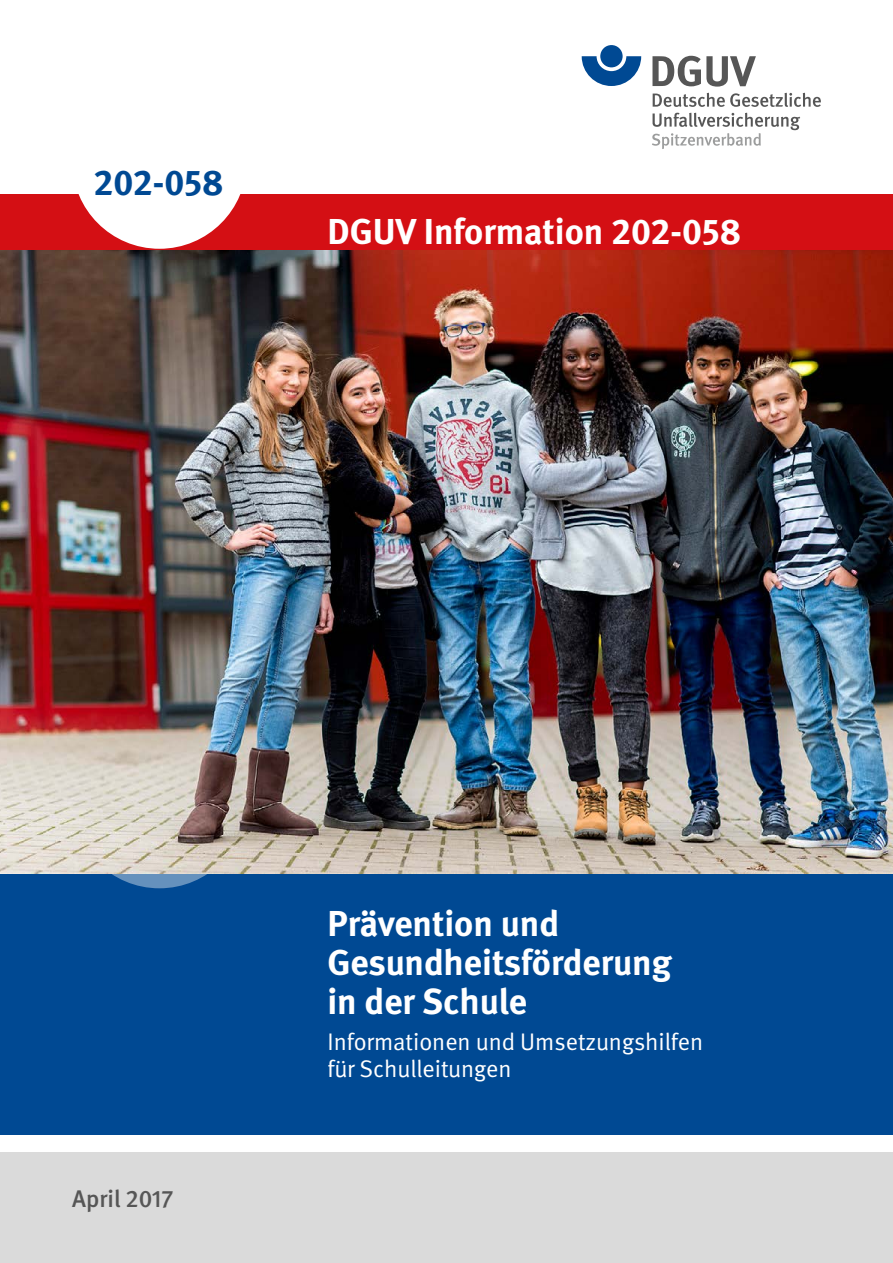
<style>
.page{position:relative;width:893px;height:1263px;background:#fff}
.page>*{position:absolute;margin:0;border:0;box-sizing:border-box;transform-origin:0 0}
.Titel{font:700 36px/39px "DGUV Meta";color:#fff}
.BestNr_Balken{font:700 36px "DGUV Meta";color:#fff}
.t1{font:700 36px "DGUV Meta";color:#004993}
.SubTitel{font:24px/27px "DGUV Meta";color:#fff}
.Ausgabe{font:500 24px "DGUV Meta";color:#565656}
</style>
<div class="page">
<div style="left:0;top:863px;width:893px;height:271px;background:#004993"></div>
<div style="left:0;top:1153px;width:893px;height:110px;background:#dadada"></div>
<div style="left:72px;top:714px;width:175px;height:174px;background:#6591bd;border-radius:50%"></div>
<div style="left:0;top:195px;width:893px;height:72px;background:#d40f14"></div>
<div style="left:72px;top:74px;width:175px;height:175px;background:#fff;border-radius:50%"></div>
<svg style="left:582px;top:56px;width:59px;height:30px"></svg>
<div style="left:600px;top:45px;width:23px;height:22px;background:#004993;border-radius:50%"></div>
<svg style="left:652px;top:56px;width:104px;height:31px"></svg>
<svg style="left:653px;top:93px;width:168px;height:14px"></svg>
<svg style="left:652px;top:113px;width:148px;height:36px"></svg>
<img style="left:0;top:250px;width:893px;height:624px">
<h1 class="t1" style="left:94px;top:161px;width:131px">202-058</h1>
<p class="BestNr_Balken" style="left:327px;top:210px;width:415px">DGUV Information 202-058</p>
<p class="Ausgabe" style="left:72px;top:1184px;width:103px">April 2017</p>
<h1 class="Titel" style="left:327px;top:905px;width:346px">Prävention und<br>Gesundheitsförderung in der Schule</h1>
<h1 class="SubTitel" style="left:327px;top:1028px;width:377px">Informationen und Umsetzungshilfen für Schulleitungen</h1>
</div>
